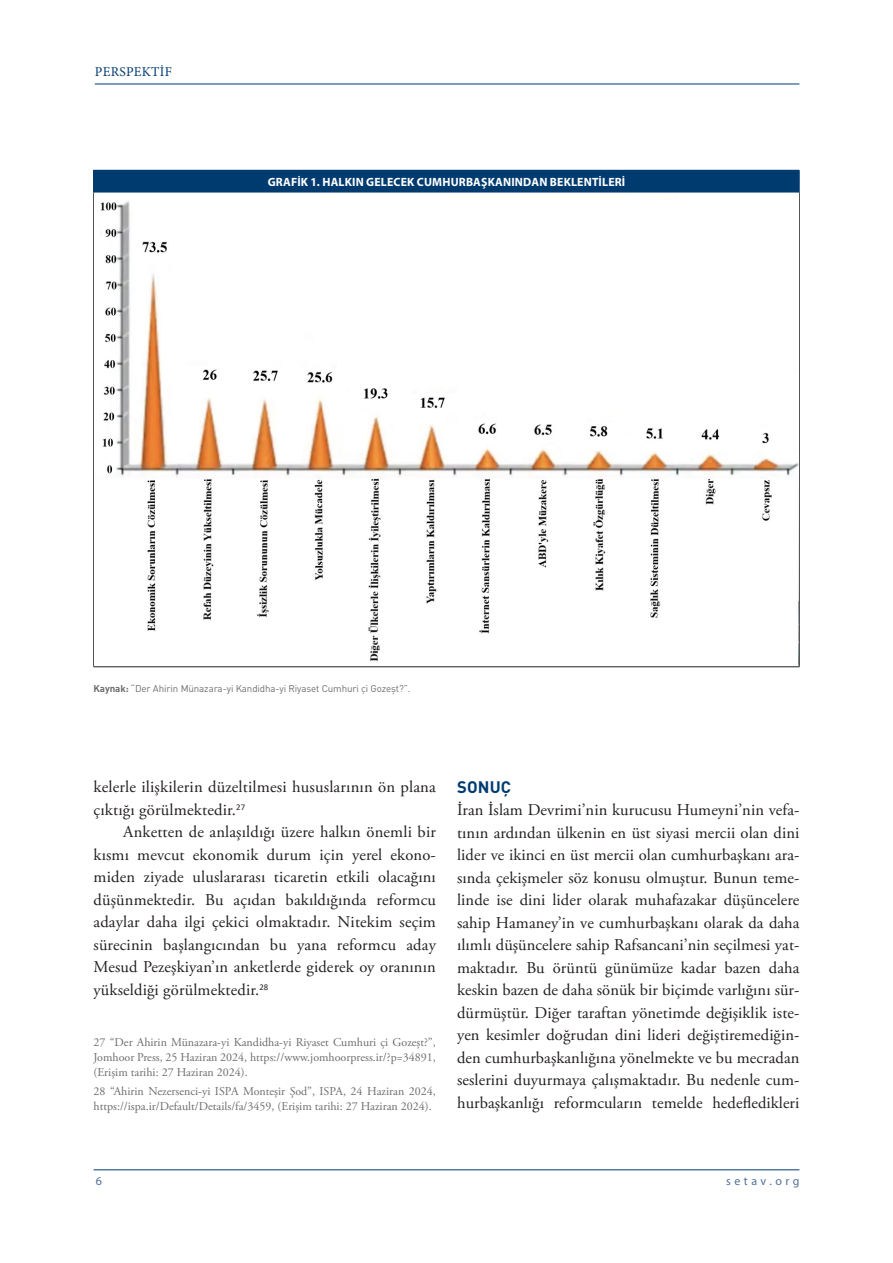
<style>
.page{position:relative;width:893px;height:1263px;background:#fff}
.page>*{position:absolute;margin:0;border:0;box-sizing:border-box;transform-origin:0 0}
.metin{font:16.5px/22.5px "Adobe Garamond Pro";letter-spacing:.01em;color:#231f20;text-align:justify}
.baslik1{font:700 16.5px "DIN Pro";letter-spacing:.01em;color:#003b70}
.t1{font:13.5px "Minion Pro";letter-spacing:.025em;color:#003b70}
.dipnot_metni{font:12px/15px "Adobe Garamond Pro";color:#6c6d70;text-align:justify}
.t2{font:700 12px "Myriad Pro";letter-spacing:.015em;color:#fff}
.t3{font:12px "Myriad Pro";letter-spacing:.29em;color:#517099}
.Kaynak_Source{font:9.75px "DIN Pro";letter-spacing:-.01em;color:#6c6d70}
.s1{font-weight:700}
</style>
<div class="page">
<hr style="left:94px;top:1169px;width:705px;height:1px;background:#003b70">
<hr style="left:95px;top:84px;width:704px;height:1px;background:#003b70">
<div style="left:94px;top:170px;width:705px;height:22px;background:#003b70"></div>
<svg style="left:799px;top:170px;width:1px;height:22px"></svg>
<svg style="left:93px;top:170px;width:1px;height:22px"></svg>
<hr style="left:94px;top:192px;width:705px;height:1px;background:#003b70">
<hr style="left:93px;top:192px;width:1px;height:475px;background:#231f20">
<hr style="left:799px;top:192px;width:1px;height:475px;background:#231f20">
<hr style="left:94px;top:666px;width:705px;height:1px;background:#231f20">
<img style="left:100px;top:201px;width:698px;height:461px">
<p class="t1" style="left:95px;top:63px;width:79px">PERSPEKTİF</p>
<p class="t2" style="left:268px;top:174px;width:359px">GRAFİK 1. HALKIN GELECEK CUMHURBAŞKANINDAN BEKLENTİLERİ</p>
<p class="Kaynak_Source" style="left:94px;top:682px;width:319px"><span class="s1">Kaynak:</span> “Der Ahirin Münazara-yi Kandidha-yi Riyaset Cumhuri çi Gozeşt?”.</p>
<p class="metin" style="left:94px;top:776px;width:344px">kelerle ilişkilerin düzeltilmesi hususlarının ön plana çıktığı görülmektedir.<sup>27</sup></p>
<p class="metin" style="left:94px;top:821px;width:344px;text-indent:30px">Anketten de anlaşıldığı üzere halkın önemli bir kısmı mevcut ekonomik durum için yerel ekono&shy;miden ziyade uluslararası ticaretin etkili olacağını düşünmektedir. Bu açıdan bakıldığında reformcu adaylar daha ilgi çekici olmaktadır. Nitekim seçim sürecinin başlangıcından bu yana reformcu aday Mesud Pezeşkiyan’ın anketlerde giderek oy oranının yükseldiği görülmektedir.<sup>28</sup></p>
<p class="dipnot_metni" style="left:94px;top:1035px;width:344px">27 “Der Ahirin Münazara-yi Kandidha-yi Riyaset Cumhuri çi Gozeşt?”, Jomhoor Press, 25 Haziran 2024, https://www.jomhoorpress.ir/?p=34891, (Erişim tarihi: 27 Haziran 2024).</p>
<p class="dipnot_metni" style="left:94px;top:1084px;width:344px">28 “Ahirin Nezersenci-yi ISPA Monteşir Şod”, ISPA, 24 Haziran 2024, https://ispa.ir/Default/Details/fa/3459, (Erişim tarihi: 27 Haziran 2024).</p>
<p class="baslik1" style="left:457px;top:776px;width:56px">SONUÇ</p>
<p class="metin" style="left:457px;top:799px;width:344px">İran İslam Devrimi’nin kurucusu Humeyni’nin vefa&shy;tının ardından ülkenin en üst siyasi mercii olan dini lider ve ikinci en üst mercii olan cumhurbaşkanı ara&shy;sında çekişmeler söz konusu olmuştur. Bunun teme&shy;linde ise dini lider olarak muhafazakar düşüncelere sahip Hamaney’in ve cumhurbaşkanı olarak da daha ılımlı düşüncelere sahip Rafsancani’nin seçilmesi yat&shy;maktadır. Bu örüntü günümüze kadar bazen daha keskin bazen de daha sönük bir biçimde varlığını sür&shy;dürmüştür. Diğer taraftan yönetimde değişiklik iste&shy;yen kesimler doğrudan dini lideri değiştiremediğin&shy;den cumhurbaşkanlığına yönelmekte ve bu mecradan seslerini duyurmaya çalışmaktadır. Bu nedenle cum&shy;hurbaşkanlığı reformcuların temelde hedefledikleri</p>
<p class="t3" style="left:96px;top:1173px;width:8px">6</p>
<p class="t3" style="left:726px;top:1173px;width:75px">setav.org</p>
</div>
